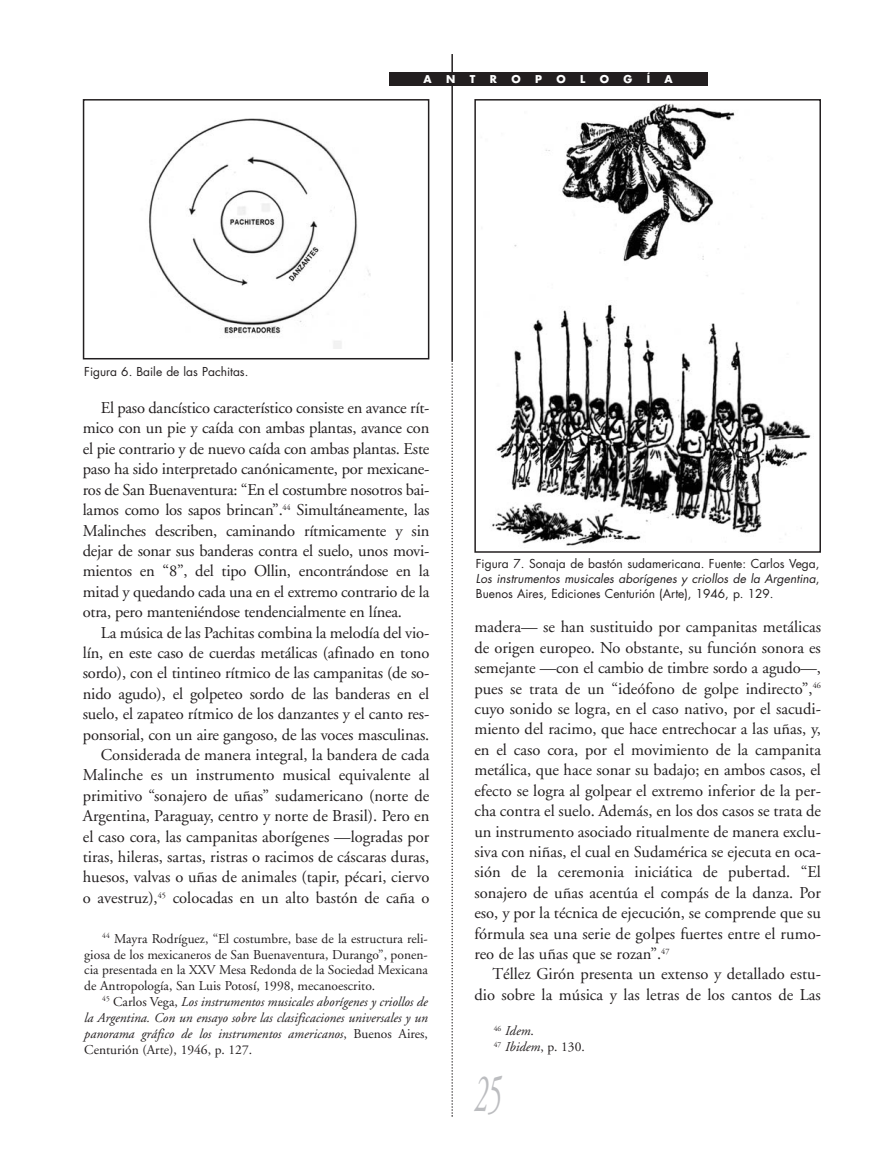
<style>
.page{position:relative;width:893px;height:1170px;background:#fff}
.page>*{position:absolute;margin:0;border:0;box-sizing:border-box;transform-origin:0 0}
.t1{font:italic 54px "Adobe Garamond";color:#bcbdc0;scale:.5 1}
.t2{font:16.5px/20.4px "Adobe Garamond";color:#231f20;text-align:justify}
.t3{font:italic 13.5px/15.9px "Adobe Garamond";color:#231f20;text-align:justify}
.t4{font:13.5px/15.9px "Adobe Garamond";color:#231f20;text-align:justify}
.t5{font:12px/15px "Futura";color:#231f20;text-align:justify}
.t6{font:700 10.5px "Futura";color:#fff}
.s1{font-style:italic}
.s2{font-style:normal}
</style>
<div class="page">
<hr style="left:451px;top:54px;width:2px;height:306px;background:#231f20">
<svg style="left:451px;top:360px;width:2px;height:756px"></svg>
<div style="left:389px;top:72px;width:318px;height:14px;background:#231f20"></div>
<img style="left:492px;top:103px;width:319px;height:443px">
<div style="left:474px;top:99px;width:347px;height:453px;border:2px solid #231f20"></div>
<img style="left:149px;top:118px;width:221px;height:230px">
<div style="left:83px;top:99px;width:346px;height:260px;border:2px solid #231f20"></div>
<p class="t5" style="left:84px;top:365px;width:166px">Figura 6. Baile de las Pachitas.</p>
<p class="t6" style="left:424px;top:74px;width:10px">A</p>
<p class="t6" style="left:446px;top:74px;width:11px">N</p>
<p class="t6" style="left:470px;top:74px;width:7px">T</p>
<p class="t6" style="left:490px;top:74px;width:9px">R</p>
<p class="t6" style="left:511px;top:74px;width:11px">O</p>
<p class="t6" style="left:535px;top:74px;width:8px">P</p>
<p class="t6" style="left:556px;top:74px;width:11px">O</p>
<p class="t6" style="left:580px;top:74px;width:7px">L</p>
<p class="t6" style="left:600px;top:74px;width:11px">O</p>
<p class="t6" style="left:623px;top:74px;width:10px">G</p>
<p class="t6" style="left:647px;top:74px;width:5px">Í</p>
<p class="t6" style="left:664px;top:74px;width:10px">A</p>
<p class="t2" style="left:83px;top:399px;width:348px;text-indent:18px">El paso dancístico característico consiste en avance rít&shy;mico con un pie y caída con ambas plantas, avance con el pie contrario y de nuevo caída con ambas plantas. Este paso ha sido interpretado canónicamente, por mexicane&shy;ros de San Buenaventura: “En el costumbre nosotros bai&shy;lamos como los sapos brincan”.<sup>44</sup> Simultáneamente, las Malinches describen, caminando rítmicamente y sin dejar de sonar sus banderas contra el suelo, unos movi&shy;mientos en “8”, del tipo Ollin, encontrándose en la mitad y quedando cada una en el extremo contrario de la otra, pero manteniéndose tendencialmente en línea.</p>
<p class="t2" style="left:83px;top:623px;width:348px;text-align:right">La música de las Pachitas combina la melodía del vio&shy;lín, en este caso de cuerdas metálicas (afinado en tono sordo), con el tintineo rítmico de las campanitas (de so&shy;nido agudo), el golpeteo sordo de las banderas en el suelo, el zapateo rítmico de los danzantes y el canto res&shy;ponsorial, con un aire gangoso, de las voces masculinas.<br>Considerada de manera integral, la bandera de cada Malinche es un instrumento musical equivalente al primitivo “sonajero de uñas” sudamericano (norte de Argentina, Paraguay, centro y norte de Brasil). Pero en el caso cora, las campanitas aborígenes —logradas por tiras, hileras, sartas, ristras o racimos de cáscaras duras, huesos, valvas o uñas de animales (tapir, pécari, ciervo o avestruz),<sup>45</sup> colocadas en un alto bastón de caña o</p>
<p class="t2" style="left:474px;top:618px;width:348px">madera— se han sustituido por campanitas metálicas de origen europeo. No obstante, su función sonora es semejante —con el cambio de timbre sordo a agudo—, pues se trata de un “ideófono de golpe indirecto”,<sup>46 </sup>cuyo sonido se logra, en el caso nativo, por el sacudi&shy;miento del racimo, que hace entrechocar a las uñas, y, en el caso cora, por el movimiento de la campanita metálica, que hace sonar su badajo; en ambos casos, el efecto se logra al golpear el extremo inferior de la per&shy;cha contra el suelo. Además, en los dos casos se trata de un instrumento asociado ritualmente de manera exclu&shy;siva con niñas, el cual en Sudamérica se ejecuta en oca&shy;sión de la ceremonia iniciática de pubertad. “El sonajero de uñas acentúa el compás de la danza. Por eso, y por la técnica de ejecución, se comprende que su fórmula sea una serie de golpes fuertes entre el rumo&shy;reo de las uñas que se rozan”.<sup>47</sup></p>
<p class="t2" style="left:474px;top:965px;width:348px;text-align:right">Téllez Girón presenta un extenso y detallado estu&shy;dio sobre la música y las letras de los cantos de Las</p>
<p class="t5" style="left:476px;top:557px;width:345px">Figura 7. Sonaja de bastón sudamericana. Fuente: Carlos Vega, <span class="s1">Los instrumentos musicales aborígenes y criollos de la Argentina</span>, Buenos Aires, Ediciones Centurión (Arte), 1946, p. 129.</p>
<p class="t4" style="left:84px;top:931px;width:345px;text-indent:18px"><sup>44</sup> Mayra Rodríguez, “El costumbre, base de la estructura reli&shy;giosa de los mexicaneros de San Buenaventura, Durango”, ponen&shy;cia presentada en la XXV Mesa Redonda de la Sociedad Mexicana de Antropología, San Luis Potosí, 1998, mecanoescrito.</p>
<p class="t3" style="left:84px;top:995px;width:345px;text-indent:18px"><sup>45</sup> <span class="s2">Carlos Vega,</span> Los instrumentos musicales aborígenes y criollos de la Argentina. Con un ensayo sobre las clasificaciones universales y un panorama gráfico de los instrumentos americanos<span class="s2">, Buenos Aires, Centurión (Arte), 1946, p. 127.</span></p>
<p class="t3" style="left:494px;top:1024px;width:92px"><sup>46</sup> Idem<span class="s2">.<br></span><sup>47</sup> Ibidem<span class="s2">, p. 130.</span></p>
<h1 class="t1" style="left:474px;top:1071px;width:55px">25</h1>
</div>
